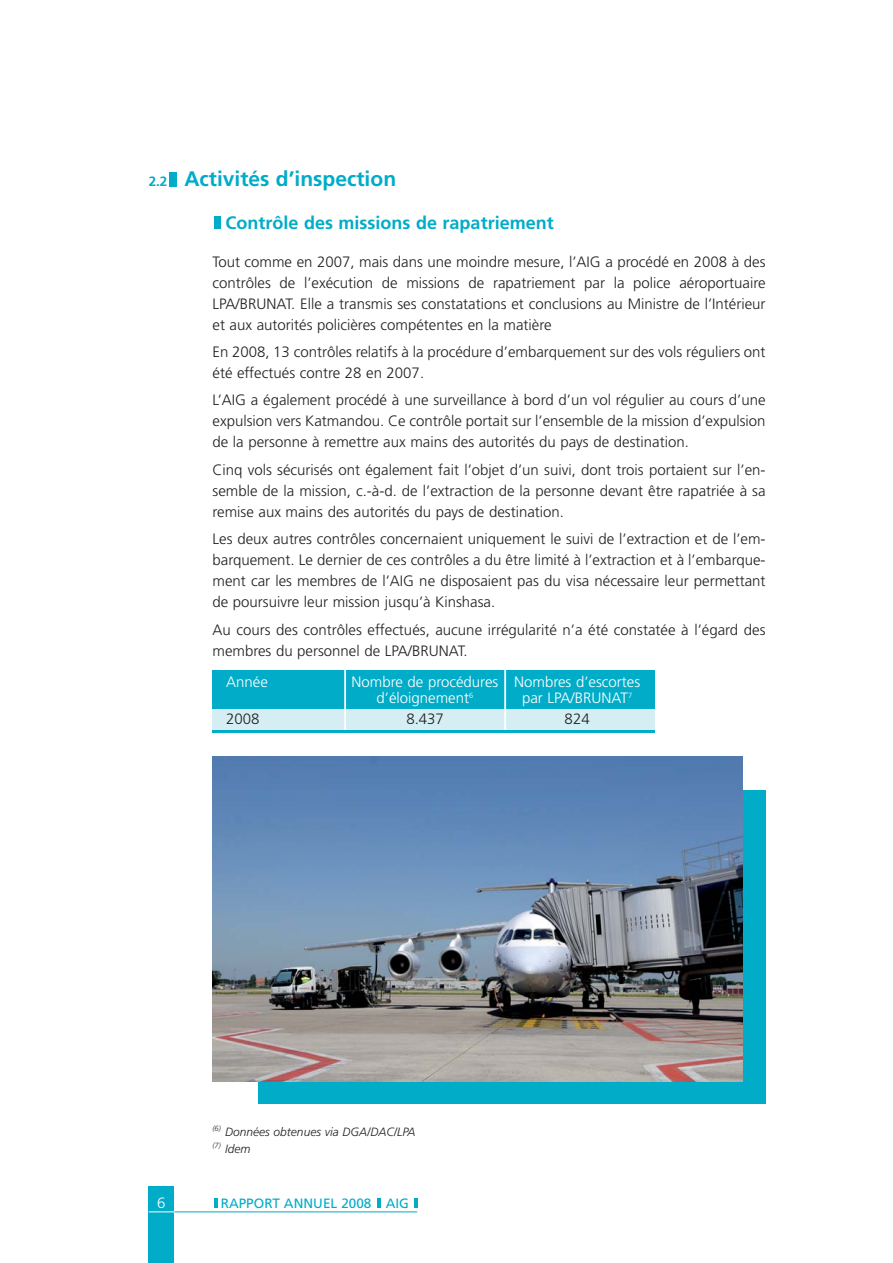
<style>
.page{position:relative;width:893px;height:1263px;background:#fff}
.page>*{position:absolute;margin:0;border:0;box-sizing:border-box;transform-origin:0 0}
.t1{font:700 21px "Frutiger";color:#00acc8}
.t2{font:700 18px "Frutiger";color:#00acc8}
.t3{font:300 15px/21px "Frutiger";color:#231f20;text-align:justify}
.t4{font:300 15px/16.5px "Frutiger";color:#fff}
.t5{font:13.5px "Frutiger";color:#00acc8}
.t6{font:italic 300 12px/17.1px "Frutiger";color:#231f20}
.s1{font-size:13.5px}
</style>
<div class="page">
<svg style="left:414px;top:1199px;width:3px;height:9px"></svg>
<svg style="left:377px;top:1199px;width:3px;height:9px"></svg>
<svg style="left:214px;top:1199px;width:3px;height:9px"></svg>
<hr style="left:174px;top:1212px;width:243px;height:1px;background:#00acc8">
<div style="left:258px;top:790px;width:507px;height:314px;background:#00acc8"></div>
<img style="left:212px;top:756px;width:530px;height:325px">
<div style="left:149px;top:1186px;width:25px;height:77px;background:#00acc8"></div>
<svg style="left:149px;top:1212px;width:25px;height:1px"></svg>
<div style="left:212px;top:671px;width:442px;height:38px;background:#00acc8"></div>
<div style="left:212px;top:709px;width:442px;height:21px;background:#d5eef3"></div>
<hr style="left:344px;top:669px;width:2px;height:62px;background:#fff">
<hr style="left:504px;top:669px;width:2px;height:61px;background:#fff">
<hr style="left:212px;top:730px;width:442px;height:3px;background:#00acc8">
<div style="left:214px;top:216px;width:6px;height:13px;background:#00acc8"></div>
<div style="left:169px;top:172px;width:7px;height:14px;background:#00acc8"></div>
<h1 class="t1" style="left:149px;top:171px;width:249px"><span class="s1">2.2</span> Activités d’inspection</h1>
<p class="t2" style="left:225px;top:215px;width:329px">Contrôle des missions de rapatriement</p>
<p class="t3" style="left:212px;top:252px;width:554px">Tout comme en 2007, mais dans une moindre mesure, l’AIG a procédé en 2008 à des contrôles de l’exécution de missions de rapatriement par la police aéroportuaire LPA/BRUNAT. Elle a transmis ses constatations et conclusions au Ministre de l’Intérieur et aux autorités policières compétentes en la matière</p>
<p class="t3" style="left:212px;top:343px;width:554px">En 2008, 13 contrôles relatifs à la procédure d’embarquement sur des vols réguliers ont été effectués contre 28 en 2007.</p>
<p class="t3" style="left:212px;top:391px;width:554px">L’AIG a également procédé à une surveillance à bord d’un vol régulier au cours d’une expulsion vers Katmandou. Ce contrôle portait sur l’ensemble de la mission d’expulsion de la personne à remettre aux mains des autorités du pays de destination.</p>
<p class="t3" style="left:212px;top:460px;width:554px">Cinq vols sécurisés ont également fait l’objet d’un suivi, dont trois portaient sur l’en&shy;semble de la mission, c.-à-d. de l’extraction de la personne devant être rapatriée à sa remise aux mains des autorités du pays de destination.</p>
<p class="t3" style="left:212px;top:530px;width:554px">Les deux autres contrôles concernaient uniquement le suivi de l’extraction et de l’em&shy;barquement. Le dernier de ces contrôles a du être limité à l’extraction et à l’embarque&shy;ment car les membres de l’AIG ne disposaient pas du visa nécessaire leur permettant de poursuivre leur mission jusqu’à Kinshasa.</p>
<p class="t3" style="left:212px;top:620px;width:554px">Au cours des contrôles effectués, aucune irrégularité n’a été constatée à l’égard des membres du personnel de LPA/BRUNAT.</p>
<p class="t4" style="left:226px;top:675px;width:43px">Année</p>
<p class="t4" style="left:376px;top:675px;width:265px;text-indent:-25px">Nombre de procédures Nombres d’escortes d’éloignement<sup>6</sup></p>
<p class="t4" style="left:522px;top:691px;width:111px">par LPA/BRUNAT<sup>7</sup></p>
<p class="t3" style="left:226px;top:710px;width:35px">2008</p>
<p class="t3" style="left:406px;top:710px;width:39px">8.437</p>
<p class="t3" style="left:564px;top:710px;width:27px">824</p>
<p class="t6" style="left:212px;top:1124px;width:204px"><sup>(6)</sup> Données obtenues via DGA/DAC/LPA <sup>(7)</sup> Idem</p>
<p class="t4" style="left:157px;top:1196px;width:10px">6</p>
<p class="t5" style="left:221px;top:1198px;width:190px">RAPPORT ANNUEL 2008 AIG</p>
</div>
